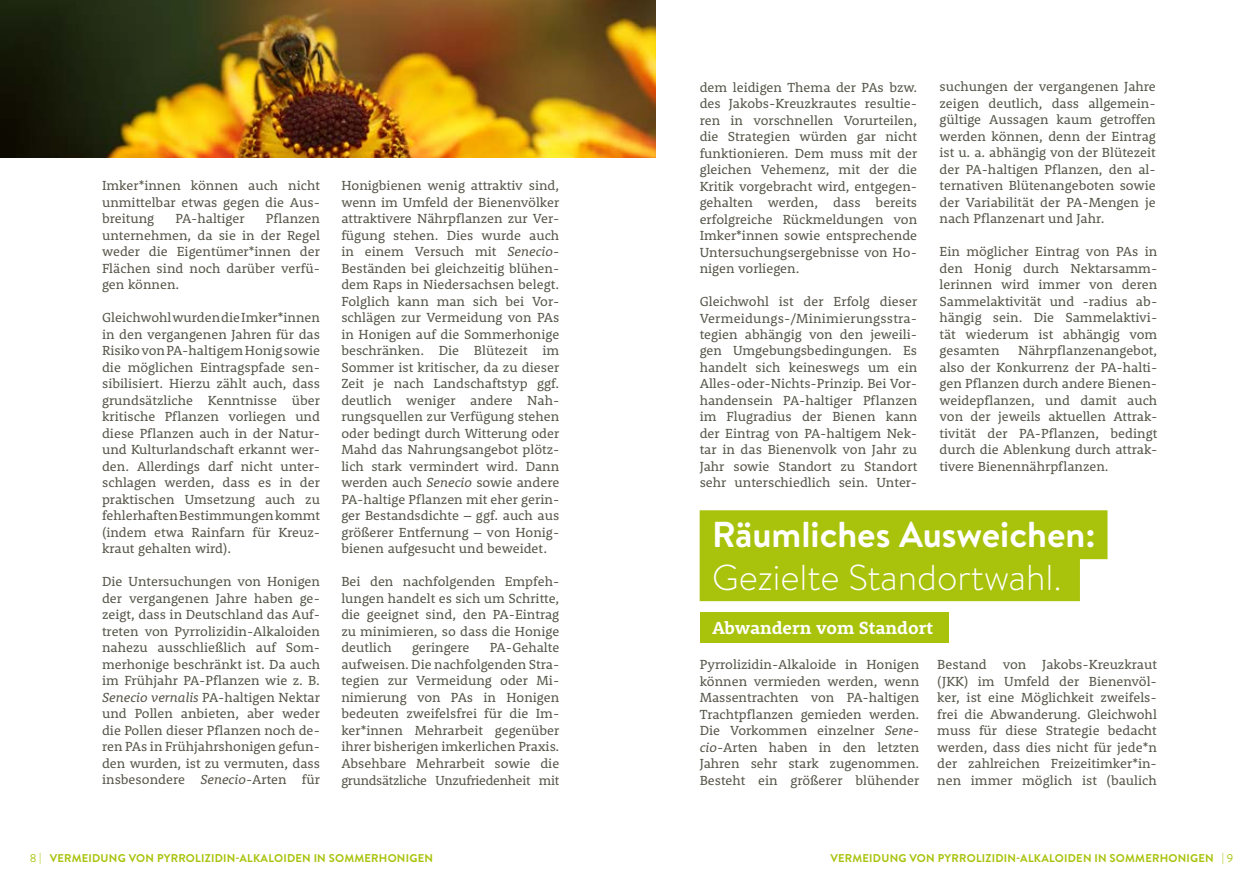
<style>
.page{position:relative;width:1259px;height:893px;background:#fff}
.page>*{position:absolute;margin:0;border:0;box-sizing:border-box;transform-origin:0 0}
.t1{font:700 36px "Brandon Text";color:#fff}
.t2{font:300 36px "Brandon Text";color:#fff}
.t3{font:700 18px "Rooney";color:#fff}
.t4{font:13.5px/16.5px "Rooney";color:#57564a;text-align:justify}
.t5{font:700 11.25px "Brandon Text";letter-spacing:.02em;color:#a9c30c}
.s1{font-style:italic}
.s2{font-weight:400}
</style>
<div class="page">
<div style="left:699px;top:510px;width:408px;height:91px;background:#a9c30c"></div>
<div style="left:699px;top:612px;width:249px;height:31px;background:#a9c30c"></div>
<img style="left:0;top:0;width:655px;height:157px">
<p class="t4" style="left:102px;top:177px;width:219px">Imker*innen können auch nicht unmittelbar etwas gegen die Aus&shy;breitung</p>
<p class="t4" style="left:102px;top:210px;width:219px;text-indent:164px">Pflanzen unternehmen, da sie in der Regel weder die Eigentümer*innen der Flächen sind noch darüber verfü&shy;gen können.</p>
<p class="t4" style="left:102px;top:309px;width:219px">Gleichwohl wurden die Imker*innen in den vergangenen Jahren für das Risiko von PA-haltigem Honig sowie die möglichen Eintragspfade sen&shy;sibilisiert. Hierzu zählt auch, dass grundsätzliche Kenntnisse über kritische Pflanzen vorliegen und diese Pflanzen auch in der Natur&shy;und Kulturlandschaft erkannt wer&shy;den. Allerdings darf nicht unter&shy;schlagen werden, dass es in der praktischen Umsetzung auch zu fehlerhaften Bestimmungen kommt (indem etwa Rainfarn für Kreuz&shy;kraut gehalten wird).</p>
<p class="t4" style="left:102px;top:573px;width:219px">Die Untersuchungen von Honigen der vergangenen Jahre haben ge&shy;zeigt, dass in Deutschland das Auf&shy;treten von Pyrrolizidin-Alkaloiden nahezu ausschließlich auf Som&shy;merhonige beschränkt ist. Da auch im Frühjahr PA-Pflanzen wie z. B.<br><span class="s1">Senecio vernalis</span> PA-haltigen Nektar und Pollen anbieten, aber weder die Pollen dieser Pflanzen noch de&shy;ren PAs in Frühjahrshonigen gefun&shy;den wurden, ist zu vermuten, dass insbesondere <span class="s1">Senecio</span>-Arten für</p>
<p class="t4" style="left:175px;top:210px;width:71px">PA-haltiger</p>
<p class="t4" style="left:341px;top:177px;width:219px">Honigbienen wenig attraktiv sind, wenn im Umfeld der Bienenvölker attraktivere Nährpflanzen zur Ver&shy;fügung stehen. Dies wurde auch in einem Versuch mit <span class="s1">Senecio</span>-Beständen bei gleichzeitig blühen&shy;dem Raps in Niedersachsen belegt.<br>Folglich kann man sich bei Vor&shy;schlägen zur Vermeidung von PAs in Honigen auf die Sommerhonige beschränken. Die Blütezeit im Sommer ist kritischer, da zu dieser Zeit je nach Landschaftstyp ggf. deutlich weniger andere Nah&shy;rungsquellen zur Verfügung stehen oder bedingt durch Witterung oder Mahd das Nahrungsangebot plötz&shy;lich stark vermindert wird. Dann werden auch <span class="s1">Senecio</span> sowie andere PA-haltige Pflanzen mit eher gerin&shy;ger Bestandsdichte – ggf. auch aus größerer Entfernung – von Honig&shy;bienen aufgesucht und beweidet.</p>
<p class="t4" style="left:341px;top:573px;width:219px">Bei den nachfolgenden Empfeh&shy;lungen handelt es sich um Schritte, die geeignet sind, den PA-Eintrag zu minimieren, so dass die Honige deutlich</p>
<p class="t4" style="left:341px;top:639px;width:219px;text-indent:149px">PA-Gehalte aufweisen. Die nachfolgenden Stra&shy;tegien zur Vermeidung oder Mi&shy;nimierung von PAs in Honigen bedeuten zweifelsfrei für die Im&shy;ker*innen Mehrarbeit gegenüber ihrer bisherigen imkerlichen Praxis.<br>Absehbare Mehrarbeit sowie die grundsätzliche Unzufriedenheit mit</p>
<p class="t4" style="left:412px;top:639px;width:59px">geringere</p>
<p class="t4" style="left:699px;top:78px;width:219px">dem leidigen Thema der PAs bzw. des Jakobs-Kreuzkrautes resultie&shy;ren in vorschnellen Vorurteilen, die Strategien würden gar nicht funktionieren. Dem muss mit der gleichen Vehemenz, mit der die Kritik vorgebracht wird, entgegen&shy;gehalten werden, dass bereits erfolgreiche Rückmeldungen von Imker*innen sowie entsprechende Untersuchungsergebnisse von Ho&shy;nigen vorliegen.</p>
<p class="t4" style="left:699px;top:293px;width:219px">Gleichwohl ist der Erfolg dieser Vermeidungs-/Minimierungsstra&shy;tegien abhängig von den jeweili&shy;gen Umgebungsbedingungen. Es handelt sich keineswegs um ein Alles-oder-Nichts-Prinzip. Bei Vor&shy;handensein PA-haltiger Pflanzen im Flugradius der Bienen kann der Eintrag von PA-haltigem Nek&shy;tar in das Bienenvolk von Jahr zu Jahr sowie Standort zu Standort sehr unterschiedlich sein. Unter-</p>
<p class="t4" style="left:939px;top:78px;width:218px">suchungen der vergangenen Jahre zeigen deutlich, dass allgemein&shy;gültige Aussagen kaum getroffen werden können, denn der Eintrag ist u. a. abhängig von der Blütezeit der PA-haltigen Pflanzen, den al&shy;ternativen Blütenangeboten sowie der Variabilität der PA-Mengen je nach Pflanzenart und Jahr.</p>
<p class="t4" style="left:939px;top:243px;width:219px">Ein möglicher Eintrag von PAs in den Honig durch Nektarsamm&shy;lerinnen wird immer von deren Sammelaktivität und -radius ab&shy;hängig sein. Die Sammelaktivi&shy;tät wiederum ist abhängig vom gesamten</p>
<p class="t4" style="left:939px;top:342px;width:219px;text-indent:79px">Nährpflanzenangebot, also der Konkurrenz der PA-halti&shy;gen Pflanzen durch andere Bienen&shy;weidepflanzen, und damit auch von der jeweils aktuellen Attrak&shy;tivität der PA-Pflanzen, bedingt durch die Ablenkung durch attrak&shy;tivere Bienennährpflanzen.</p>
<h1 class="t1" style="left:712px;top:509px;width:385px">Räumliches Ausweichen:</h1>
<h1 class="t2" style="left:712px;top:553px;width:351px">Gezielte Standortwahl.</h1>
<h2 class="t3" style="left:712px;top:616px;width:222px">Abwandern vom Standort</h2>
<p class="t4" style="left:699px;top:656px;width:221px">Pyrrolizidin-Alkaloide in Honigen können vermieden werden, wenn Massentrachten von PA-haltigen Trachtpflanzen gemieden werden.<br>Die Vorkommen einzelner <span class="s1">Sene&shy;cio</span>-Arten haben in den letzten Jahren sehr stark zugenommen.<br>Besteht ein größerer blühender</p>
<p class="t4" style="left:937px;top:656px;width:221px">Bestand von Jakobs-Kreuzkraut (JKK) im Umfeld der Bienenvöl&shy;ker, ist eine Möglichkeit zweifels&shy;frei die Abwanderung. Gleichwohl muss für diese Strategie bedacht werden, dass dies nicht für jede*n der zahlreichen Freizeitimker*in&shy;nen immer möglich ist (baulich</p>
<p class="t5" style="left:30px;top:850px;width:405px"><span class="s2">8 |</span> VERMEIDUNG VON PYRROLIZIDIN-ALKALOIDEN IN SOMMERHONIGEN</p>
<p class="t5" style="left:830px;top:850px;width:404px">VERMEIDUNG VON PYRROLIZIDIN-ALKALOIDEN IN SOMMERHONIGEN <span class="s2">| 9</span></p>
</div>
